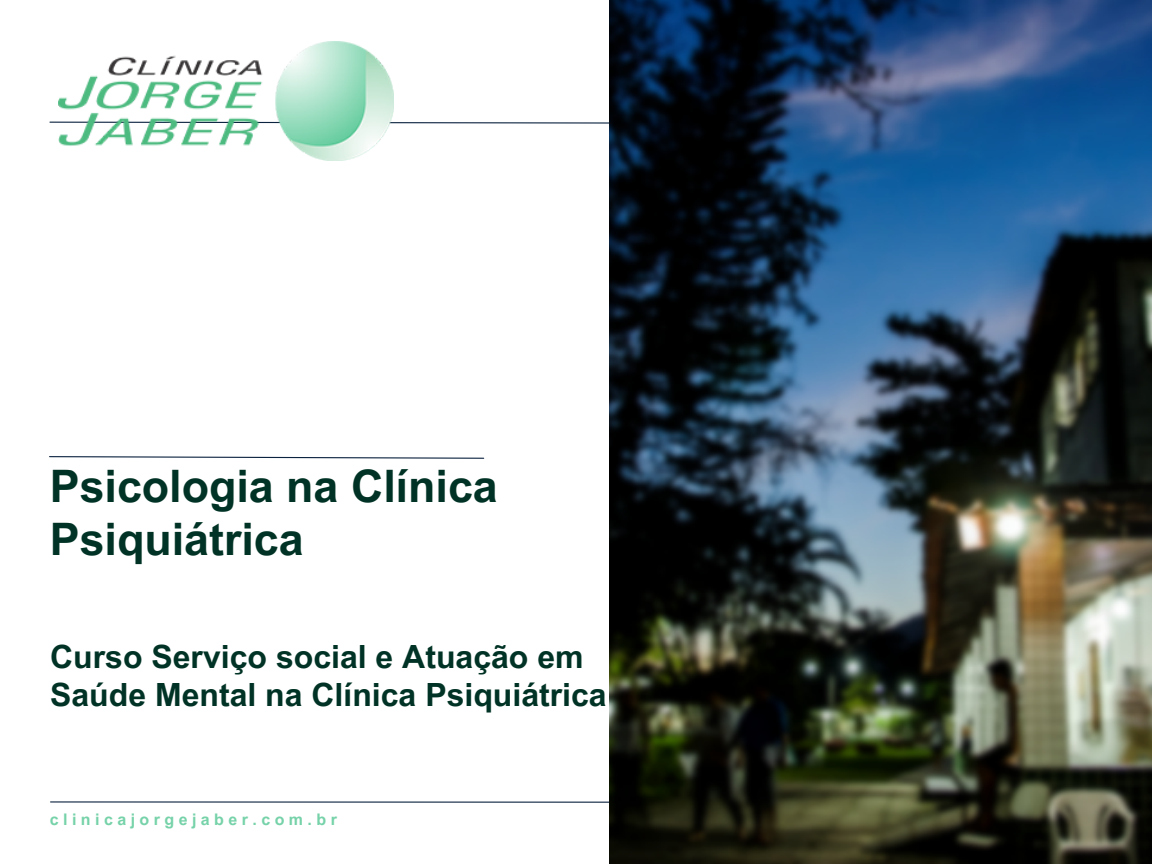
<style>
.page{position:relative;width:1152px;height:864px;background:#fff}
.page>*{position:absolute;margin:0;border:0;box-sizing:border-box;transform-origin:0 0}
.t1{font:700 44.85px/52.8px "Arial MT Pro";color:#003325}
.t2{font:700 31.95px/38.2px "Arial MT Pro";color:#003325}
.t3{font:700 16.05px "Arial MT Pro";letter-spacing:.28em;color:#76d2a9}
</style>
<div class="page">
<svg style="left:49px;top:121px;width:560px;height:3px"></svg>
<hr style="left:51px;top:801px;width:1051px;height:2px;background:#0c2340">
<img style="left:59px;top:42px;width:334px;height:118px">
<svg style="left:49px;top:456px;width:436px;height:3px"></svg>
<img style="left:609px;top:0;width:543px;height:864px">
<h2 class="t1" style="left:50px;top:466px;width:450px">Psicologia na Clínica<br>Psiquiátrica</h2>
<h1 class="t2" style="left:50px;top:642px;width:558px">Curso Serviço social e Atuação em<br>Saúde Mental na Clínica Psiquiátrica</h1>
<p class="t3" style="left:50px;top:813px;width:289px">clinicajorgejaber.com.br</p>
</div>
